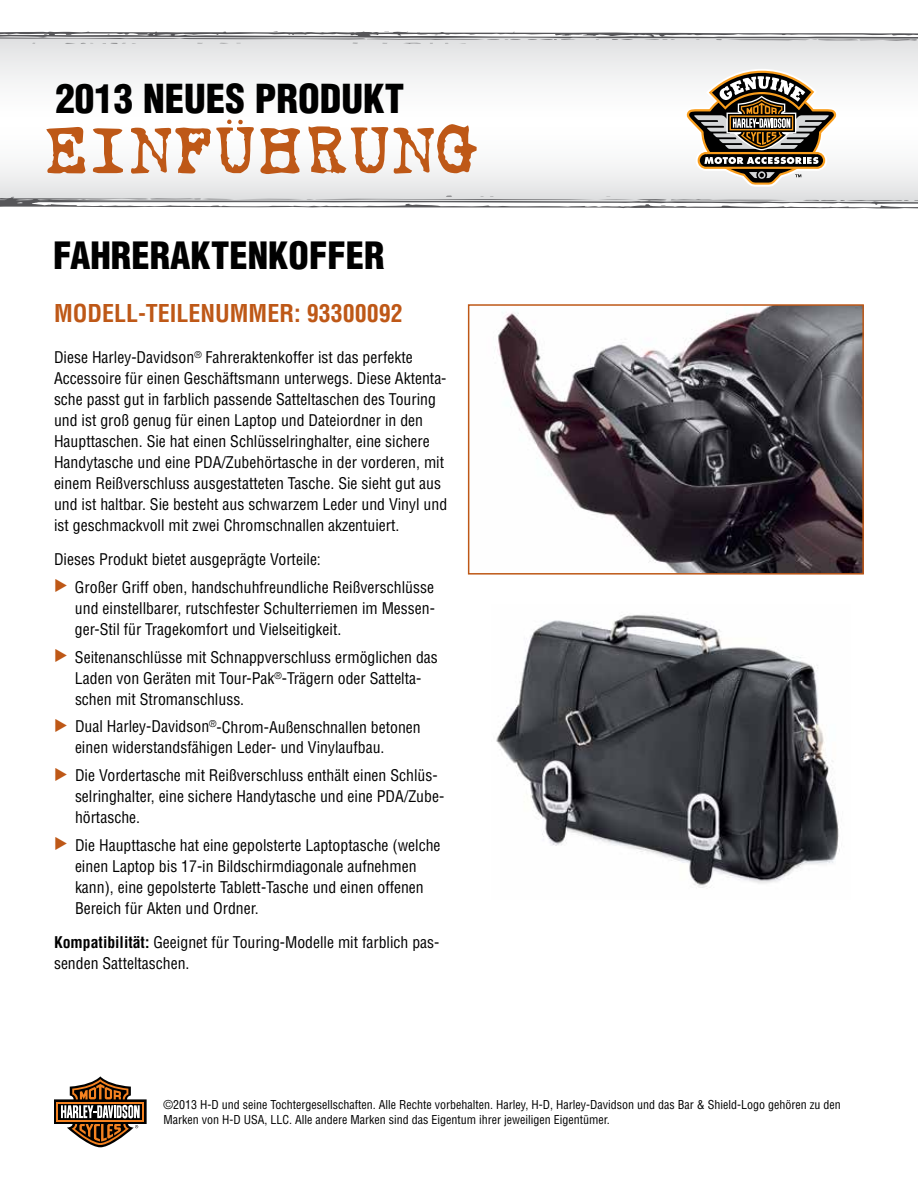
<style>
.page{position:relative;width:918px;height:1188px;background:#fff}
.page>*{position:absolute;margin:0;border:0;box-sizing:border-box;transform-origin:0 0}
.t1{font:66px "Love Letter Typewriter";color:#be5817}
.t2{font:900 condensed 39px "Helvetica LT Std";color:#000}
.t3{font:900 condensed 36.75px "Helvetica LT Std";color:#000}
.t4{font:700 condensed 24px "Helvetica LT Std";color:#be5817}
.t5{font:condensed 15.75px/21px "Helvetica LT Std";color:#000}
.t6{font:condensed 12px/15px "Helvetica LT Std";color:#000}
.s1{font-family:"Awbrush Plain"}
.s2{color:#be5817}
.s3{font-weight:700}
</style>
<div class="page">
<svg style="left:0;top:31px;width:918px;height:178px"></svg>
<svg style="left:54px;top:1076px;width:93px;height:71px"></svg>
<img style="left:496px;top:615px;width:344px;height:273px">
<img style="left:497px;top:307px;width:364px;height:265px">
<div style="left:468px;top:304px;width:396px;height:271px;border:2px solid #be5817"></div>
<h2 class="t2" style="left:55px;top:74px;width:350px">2013 NEUES PRODUKT</h2>
<h1 class="t1" style="left:45px;top:121px;width:434px">EINFU<span class="s1">¨</span> HRUNG</h1>
<h3 class="t3" style="left:53px;top:233px;width:313px">FAHRERAKTENKOFFER</h3>
<h3 class="t4" style="left:54px;top:298px;width:350px">MODELL-TEILENUMMER: 93300092</h3>
<p class="t5" style="left:54px;top:346px;width:395px">Diese Harley-Davidson<sup>®</sup> Fahreraktenkoffer ist das perfekte Accessoire für einen Geschäftsmann unterwegs. Diese Aktenta&shy;sche passt gut in farblich passende Satteltaschen des Touring und ist groß genug für einen Laptop und Dateiordner in den Haupttaschen. Sie hat einen Schlüsselringhalter, eine sichere Handytasche und eine PDA/Zubehörtasche in der vorderen, mit einem Reißverschluss ausgestatteten Tasche. Sie sieht gut aus und ist haltbar. Sie besteht aus schwarzem Leder und Vinyl und ist geschmackvoll mit zwei Chromschnallen akzentuiert.</p>
<p class="t5" style="left:54px;top:549px;width:268px">Dieses Produkt bietet ausgeprägte Vorteile:</p>
<p class="t5" style="left:75px;top:577px;width:362px;text-align:justify;text-indent:-21px"><span class="s2">◆</span> Großer Griff oben, handschuhfreundliche Reißverschlüsse und einstellbarer, rutschfester Schulterriemen im Messen&shy;ger-Stil für Tragekomfort und Vielseitigkeit.</p>
<p class="t5" style="left:75px;top:646px;width:364px;text-indent:-21px"><span class="s2">◆</span> Seitenanschlüsse mit Schnappverschluss ermöglichen das<br>Laden von Geräten mit Tour-Pak<sup>®</sup>-Trägern oder Sattelta&shy;schen mit Stromanschluss.</p>
<p class="t5" style="left:75px;top:716px;width:347px;text-indent:-21px"><span class="s2">◆</span> Dual Harley-Davidson<sup>®</sup>-Chrom-Außenschnallen betonen einen widerstandsfähigen Leder- und Vinylaufbau.</p>
<p class="t5" style="left:75px;top:765px;width:371px;text-indent:-21px"><span class="s2">◆</span> Die Vordertasche mit Reißverschluss enthält einen Schlüs&shy;selringhalter, eine sichere Handytasche und eine PDA/Zube&shy;hörtasche.</p>
<p class="t5" style="left:75px;top:835px;width:367px;text-indent:-21px"><span class="s2">◆</span> Die Haupttasche hat eine gepolsterte Laptoptasche (welche einen Laptop bis 17-in Bildschirmdiagonale aufnehmen kann), eine gepolsterte Tablett-Tasche und einen offenen Bereich für Akten und Ordner.</p>
<p class="t5" style="left:54px;top:932px;width:387px"><span class="s3">KOMPATIBILITÄT:</span> Geeignet für Touring-Modelle mit farblich pas&shy;senden Satteltaschen.</p>
<p class="t6" style="left:164px;top:1097px;width:679px">©2013 H-D und seine Tochtergesellschaften. Alle Rechte vorbehalten. Harley, H-D, Harley-Davidson und das Bar &amp; Shield-Logo gehören zu den<br>Marken von H-D USA, LLC. Alle andere Marken sind das Eigentum ihrer jeweiligen Eigentümer.</p>
</div>
